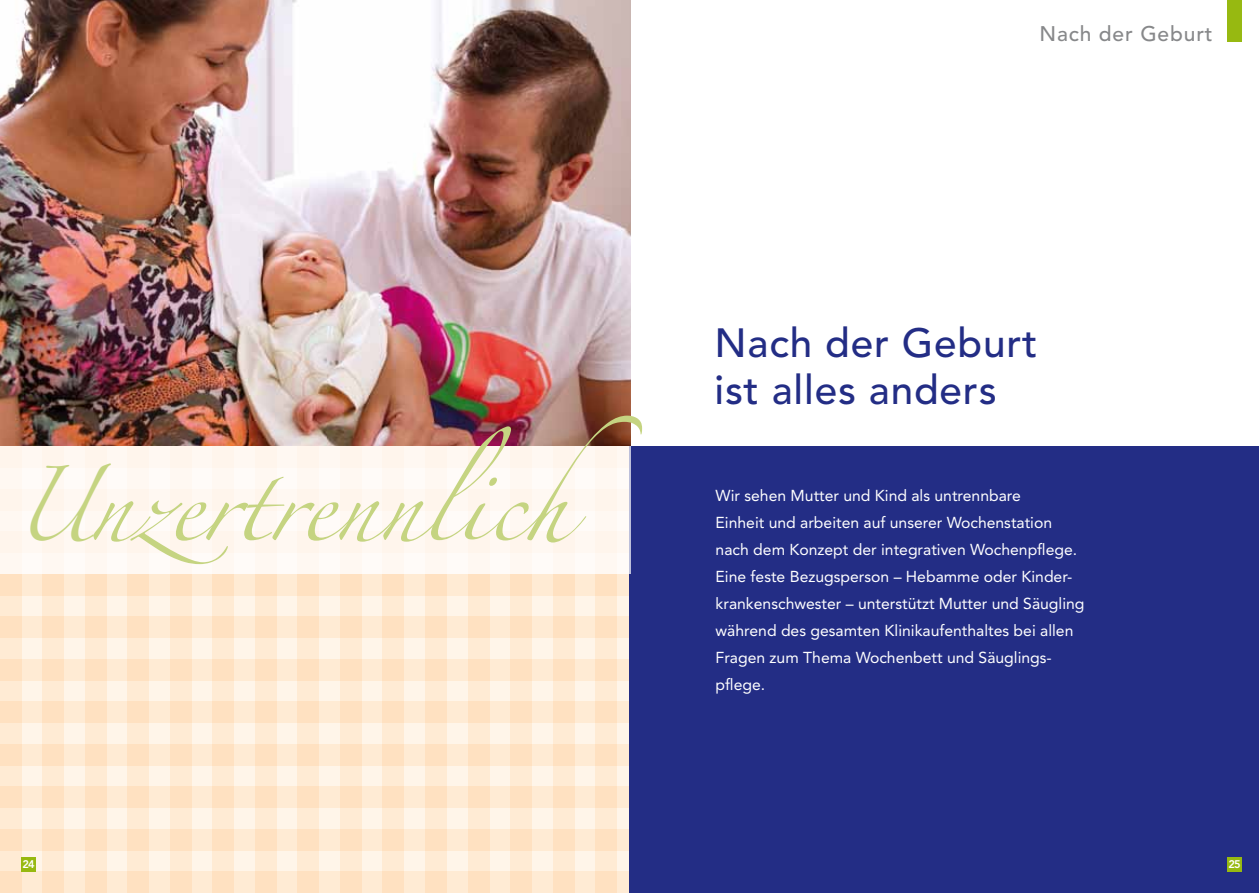
<style>
.page{position:relative;width:1259px;height:893px;background:#fff}
.page>*{position:absolute;margin:0;border:0;box-sizing:border-box;transform-origin:0 0}
.t1{font:67.5px "Zapfino";color:#c5d481;scale:.7 1}
.t2{font:500 40.5px/47.2px "Avenir";letter-spacing:.02em;color:#232d85}
.t3{font:500 21px "Avenir";letter-spacing:.04em;color:#87888a}
.t4{font:15.75px/27px "Avenir";color:#fff}
.t5{font:800 10.95px "Avenir";color:#fff}
</style>
<div class="page">
<img style="left:0;top:0;width:630px;height:446px">
<div style="left:0;top:446px;width:629px;height:447px;background:#fff5e9"></div>
<div style="left:0;top:446px;width:21px;height:447px;background:#ffebd4"></div>
<div style="left:43px;top:446px;width:21px;height:447px;background:#ffebd4"></div>
<div style="left:85px;top:446px;width:21px;height:447px;background:#ffebd4"></div>
<div style="left:128px;top:446px;width:21px;height:447px;background:#ffebd4"></div>
<div style="left:170px;top:446px;width:21px;height:447px;background:#ffebd4"></div>
<div style="left:213px;top:446px;width:21px;height:447px;background:#ffebd4"></div>
<div style="left:255px;top:446px;width:21px;height:447px;background:#ffebd4"></div>
<div style="left:298px;top:446px;width:21px;height:447px;background:#ffebd4"></div>
<div style="left:340px;top:446px;width:21px;height:447px;background:#ffebd4"></div>
<div style="left:383px;top:446px;width:21px;height:447px;background:#ffebd4"></div>
<div style="left:425px;top:446px;width:21px;height:447px;background:#ffebd4"></div>
<div style="left:468px;top:446px;width:21px;height:447px;background:#ffebd4"></div>
<div style="left:510px;top:446px;width:21px;height:447px;background:#ffebd4"></div>
<div style="left:553px;top:446px;width:21px;height:447px;background:#ffebd4"></div>
<div style="left:595px;top:446px;width:22px;height:447px;background:#ffebd4"></div>
<div style="left:0;top:574px;width:629px;height:21px;background:linear-gradient(to right,#ffe6ca,#ffe6ca)"></div>
<div style="left:0;top:617px;width:629px;height:21px;background:linear-gradient(to right,#ffe6ca,#ffe6ca)"></div>
<div style="left:0;top:659px;width:629px;height:21px;background:linear-gradient(to right,#ffe6ca,#ffe6ca)"></div>
<div style="left:0;top:702px;width:629px;height:21px;background:linear-gradient(to right,#ffe6ca,#ffe6ca)"></div>
<div style="left:0;top:744px;width:629px;height:21px;background:linear-gradient(to right,#ffe6ca,#ffe6ca)"></div>
<div style="left:0;top:787px;width:629px;height:21px;background:linear-gradient(to right,#ffe6ca,#ffe6ca)"></div>
<div style="left:0;top:829px;width:629px;height:21px;background:linear-gradient(to right,#ffe6ca,#ffe6ca)"></div>
<div style="left:0;top:872px;width:629px;height:21px;background:linear-gradient(to right,#ffe6ca,#ffe6ca)"></div>
<div style="left:629px;top:446px;width:630px;height:447px;background:#232d85"></div>
<div style="left:0;top:446px;width:630px;height:128px;background:#fff8f2"></div>
<div style="left:21px;top:857px;width:15px;height:15px;background:#97b911"></div>
<div style="left:1227px;top:857px;width:15px;height:15px;background:#97b911"></div>
<div style="left:1227px;top:0;width:15px;height:42px;background:#97b911"></div>
<h3 class="t3" style="left:1039px;top:21px;width:175px">Nach der Geburt</h3>
<h1 class="t1" style="left:16px;top:477px;width:896px">Unzertrennlich</h1>
<h2 class="t2" style="left:714px;top:320px;width:324px">Nach der Geburt ist alles anders</h2>
<p class="t4" style="left:715px;top:482px;width:370px">Wir sehen Mutter und Kind als untrennbare<br>Einheit und arbeiten auf unserer Wochenstation nach dem Konzept der integrativen Wochenpflege.<br>Eine feste Bezugsperson – Hebamme oder Kinder&shy;krankenschwester – unterstützt Mutter und Säugling während des gesamten Klinikaufenthaltes bei allen Fragen zum Thema Wochenbett und Säuglings&shy;pflege.</p>
<p class="t5" style="left:23px;top:858px;width:14px">24</p>
<p class="t5" style="left:1228px;top:858px;width:14px">25</p>
</div>
